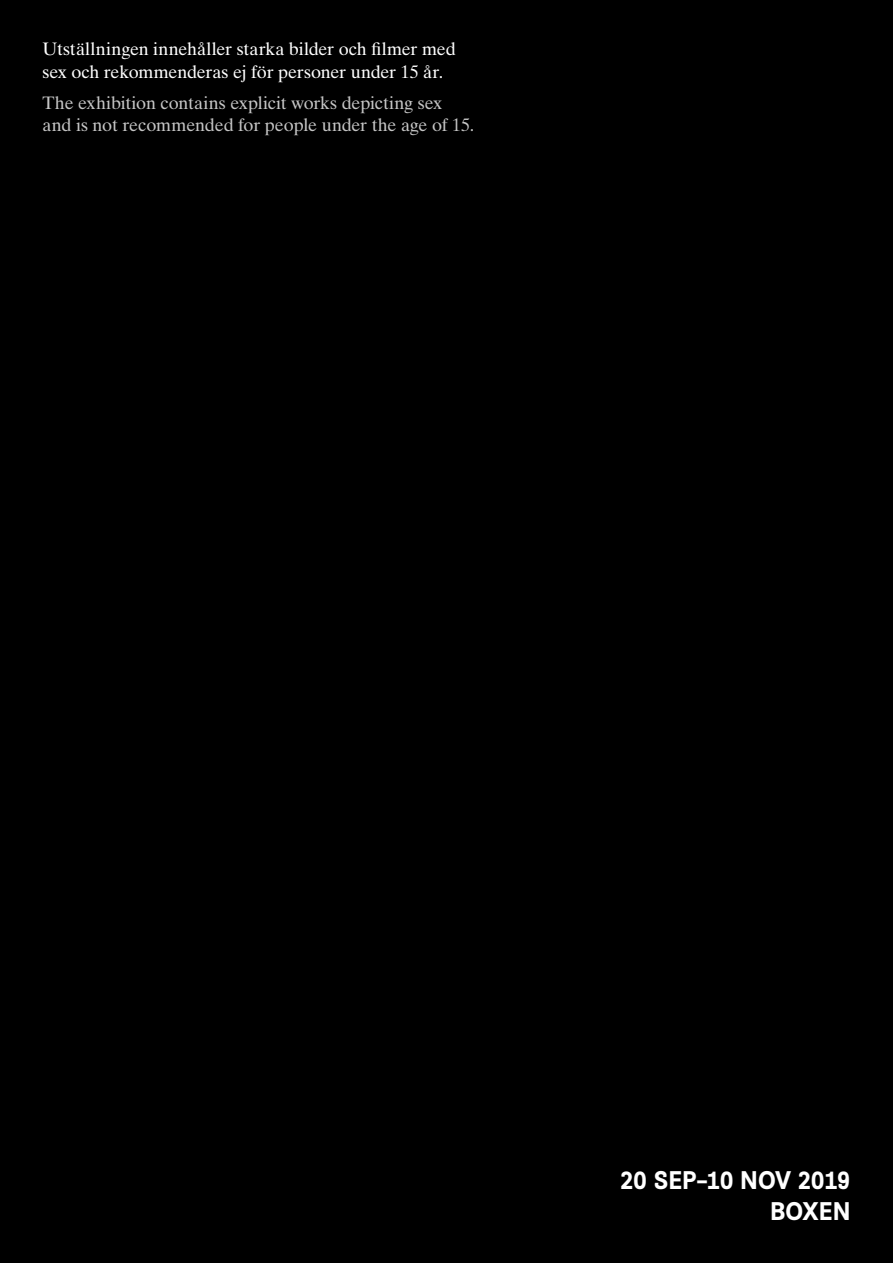
<style>
.page{position:relative;width:893px;height:1263px;background:#000}
.page>*{position:absolute;margin:0;border:0;box-sizing:border-box;transform-origin:0 0}
.t1{font:700 25.5px/31.5px "Brezel Grotesk";letter-spacing:-.01em;color:#fff;text-align:right}
.t2{font:18px/22.5px "Times Ten LT Std";letter-spacing:-.01em;color:#c6c6c6}
.t3{font:18px/22.5px "Times Ten LT Std";letter-spacing:-.015em;color:#fff}
.s1{font-size:24px}
</style>
<div class="page">
<p class="t3" style="left:43px;top:38px;width:415px">Utställningen innehåller starka bilder och filmer med sex och rekommenderas ej för personer under 15 år.</p>
<p class="t2" style="left:43px;top:91px;width:433px">The exhibition contains explicit works depicting sex and is not recommended for people under the age of 15.</p>
<h1 class="t1" style="left:620px;top:1163px;width:232px">20 SEP<span class="s1">–</span>10 NOV 2019<br>BOXEN</h1>
</div>
